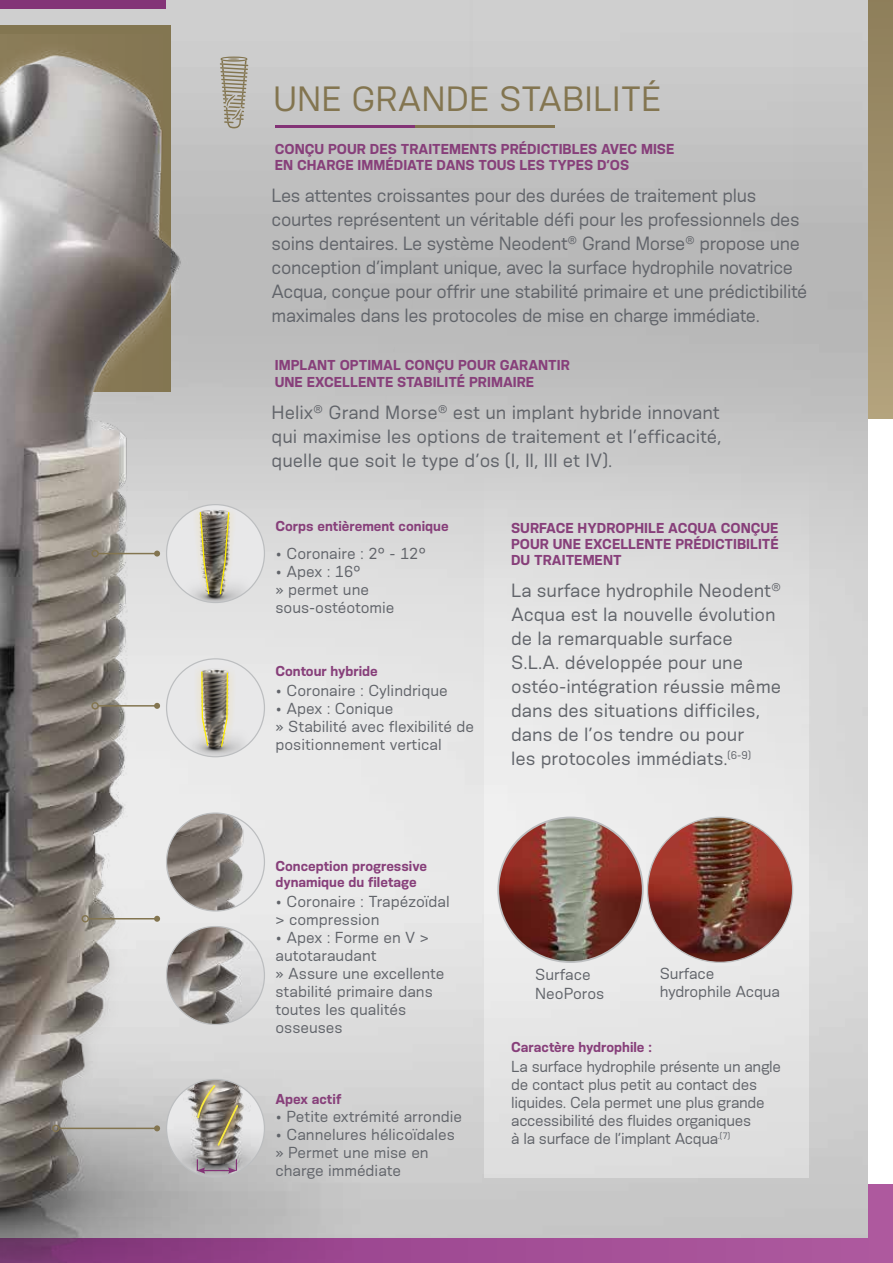
<style>
.page{position:relative;width:893px;height:1263px;background:#fff}
.page>*{position:absolute;margin:0;border:0;box-sizing:border-box;transform-origin:0 0}
.t1{font:33px "Konsens";color:#837550}
.t2{font:18px/24px "Konsens";letter-spacing:-.02em;color:#61646a}
.t3{font:18px/24px "Konsens";color:#61646a}
.t4{font:15px/18px "Konsens";color:#61646a}
.t5{font:15px/18px "Konsens";letter-spacing:-.02em;color:#61646a}
.t6{font:700 13.5px/16.2px "Konsens";color:#873f7a}
</style>
<div class="page">
<div style="left:0;top:1185px;width:893px;height:78px;background:#a8549a"></div>
<svg style="left:867px;top:0;width:26px;height:418px"></svg>
<img style="left:473px;top:0;width:394px;height:1237px">
<svg style="left:484px;top:405px;width:324px;height:773px;fill:#e3e3e3"></svg>
<img style="left:0;top:0;width:473px;height:1263px">
<img style="left:498px;top:817px;width:145px;height:145px;border-radius:72px">
<img style="left:647px;top:817px;width:146px;height:145px;border-radius:73px">
<hr style="left:275px;top:125px;width:140px;height:3px;background:#833376">
<hr style="left:415px;top:125px;width:140px;height:3px;background:#837550">
<div style="left:167px;top:505px;width:97px;height:97px;background:#e8e8e9;border-radius:49px"></div>
<div style="left:192px;top:505px;width:24px;height:96px;background:#fdc429;opacity:.75"></div>
<svg style="left:199px;top:511px;width:11px;height:84px"></svg>
<div style="left:213px;top:505px;width:24px;height:96px;background:#fdc429;opacity:.75"></div>
<svg style="left:219px;top:511px;width:11px;height:84px"></svg>
<img style="left:167px;top:659px;width:97px;height:98px;border-radius:49px">
<div style="left:214px;top:666px;width:21px;height:87px;background:#fdc429;opacity:.75"></div>
<svg style="left:220px;top:672px;width:9px;height:76px"></svg>
<div style="left:194px;top:665px;width:22px;height:87px;background:#fdc429;opacity:.75"></div>
<svg style="left:201px;top:671px;width:8px;height:75px"></svg>
<img style="left:167px;top:1079px;width:97px;height:98px;border-radius:49px">
<div style="left:190px;top:1078px;width:32px;height:47px;background:#fdc429;opacity:.75"></div>
<div style="left:211px;top:1098px;width:34px;height:54px;background:#fdc429;opacity:.75"></div>
<svg style="left:196px;top:1083px;width:43px;height:64px"></svg>
<svg style="left:197px;top:1159px;width:40px;height:15px"></svg>
<hr style="left:98px;top:553px;width:59px;height:1px;background:#837550">
<svg style="left:154px;top:551px;width:6px;height:6px"></svg>
<div style="left:91px;top:550px;width:8px;height:7px;border:2px solid #837550;border-radius:50%"></div>
<hr style="left:98px;top:705px;width:59px;height:2px;background:#837550">
<svg style="left:154px;top:703px;width:6px;height:6px"></svg>
<div style="left:91px;top:702px;width:8px;height:8px;border:2px solid #837550;border-radius:50%"></div>
<img style="left:167px;top:813px;width:97px;height:98px;border-radius:49px">
<img style="left:167px;top:926px;width:97px;height:98px;border-radius:49px">
<hr style="left:88px;top:918px;width:69px;height:1px;background:#837550">
<svg style="left:154px;top:916px;width:6px;height:6px"></svg>
<div style="left:82px;top:915px;width:7px;height:7px;border:2px solid #837550;border-radius:50%"></div>
<hr style="left:59px;top:1127px;width:98px;height:2px;background:#837550">
<svg style="left:154px;top:1125px;width:6px;height:6px"></svg>
<div style="left:52px;top:1124px;width:8px;height:8px;border:2px solid #837550;border-radius:50%"></div>
<svg style="left:220px;top:57px;width:28px;height:71px"></svg>
<h1 class="t1" style="left:273px;top:79px;width:390px">UNE GRANDE STABILITÉ</h1>
<p class="t6" style="left:275px;top:140px;width:401px">CONÇU POUR DES TRAITEMENTS PRÉDICTIBLES AVEC MISE<br>EN CHARGE IMMÉDIATE DANS TOUS LES TYPES D’OS</p>
<p class="t2" style="left:272px;top:183px;width:537px">Les attentes croissantes pour des durées de traitement plus courtes représentent un véritable défi pour les professionnels des soins dentaires. Le système Neodent<sup>®</sup> Grand Morse<sup>®</sup> propose une conception d’implant unique, avec la surface hydrophile novatrice Acqua, conçue pour offrir une stabilité primaire et une prédictibilité maximales dans les protocoles de mise en charge immédiate.</p>
<p class="t6" style="left:275px;top:357px;width:297px">IMPLANT OPTIMAL CONÇU POUR GARANTIR<br>UNE EXCELLENTE STABILITÉ PRIMAIRE</p>
<p class="t2" style="left:272px;top:400px;width:451px;text-align:justify">Helix<sup>®</sup> Grand Morse<sup>®</sup> est un implant hybride innovant qui maximise les options de traitement et l’efficacité, quelle que soit le type d’os (I, II, III et IV).</p>
<p class="t6" style="left:275px;top:517px;width:175px">Corps entièrement conique</p>
<p class="t4" style="left:275px;top:544px;width:152px">• Coronaire : 2° - 12°</p>
<p class="t4" style="left:275px;top:562px;width:121px">• Apex : 16°<br>» permet une sous‑ostéotomie</p>
<p class="t6" style="left:275px;top:662px;width:104px">Contour hybride</p>
<p class="t4" style="left:275px;top:681px;width:174px">• Coronaire : Cylindrique</p>
<p class="t4" style="left:275px;top:699px;width:200px">• Apex : Conique<br>» Stabilité avec flexibilité de positionnement vertical</p>
<p class="t6" style="left:275px;top:857px;width:153px">Conception progressive dynamique du filetage</p>
<p class="t4" style="left:275px;top:892px;width:176px">• Coronaire : Trapézoïdal &gt; compression</p>
<p class="t4" style="left:275px;top:928px;width:170px">• Apex : Forme en V &gt; autotaraudant<br>» Assure une excellente stabilité primaire dans toutes les qualités osseuses</p>
<p class="t6" style="left:275px;top:1091px;width:67px">Apex actif</p>
<p class="t4" style="left:275px;top:1107px;width:188px">• Petite extrémité arrondie</p>
<p class="t4" style="left:275px;top:1125px;width:181px">• Cannelures hélicoïdales » Permet une mise en charge immédiate</p>
<p class="t6" style="left:511px;top:519px;width:269px;text-align:justify">SURFACE HYDROPHILE ACQUA CONÇUE POUR UNE EXCELLENTE PRÉDICTIBILITÉ DU TRAITEMENT</p>
<p class="t3" style="left:511px;top:578px;width:272px">La surface hydrophile Neodent<sup>®<br></sup>Acqua est la nouvelle évolution de la remarquable surface<br>S.L.A. développée pour une ostéo-intégration réussie même dans des situations difficiles, dans de l’os tendre ou pour<br>les protocoles immédiats.<sup>(6-9)</sup></p>
<p class="t4" style="left:535px;top:965px;width:71px">Surface<br>NeoPoros</p>
<p class="t4" style="left:660px;top:964px;width:122px">Surface hydrophile Acqua</p>
<p class="t6" style="left:511px;top:1038px;width:142px">Caractère hydrophile :</p>
<p class="t5" style="left:511px;top:1057px;width:271px">La surface hydrophile présente un angle de contact plus petit au contact des liquides. Cela permet une plus grande accessibilité des fluides organiques<br>à la surface de l’implant Acqua<sup>.(7)</sup></p>
</div>
